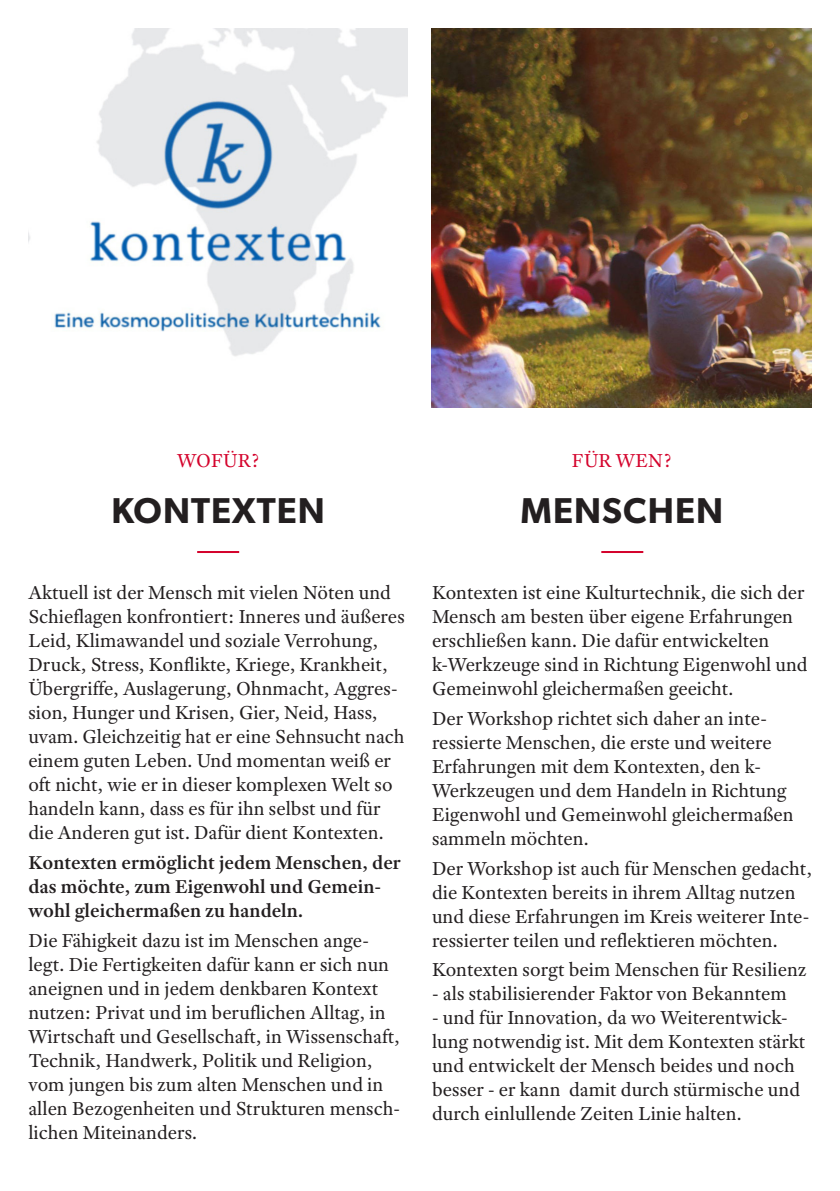
<style>
.page{position:relative;width:840px;height:1191px;background:#fff}
.page>*{position:absolute;margin:0;border:0;box-sizing:border-box;transform-origin:0 0}
.t1{font:600 36px "Gibson";letter-spacing:.03em;color:#231f20}
.t2{font:20px/24px "Adobe Text Pro";color:#231f20}
.t3{font:600 20px/24px "Adobe Text Pro";color:#231f20}
.t4{font:20px "Adobe Text Pro";letter-spacing:.005em;color:#d4032c}
</style>
<div class="page">
<img style="left:28px;top:28px;width:380px;height:328px">
<hr style="left:601px;top:551px;width:42px;height:2px;background:#d4032c">
<hr style="left:197px;top:551px;width:42px;height:2px;background:#d4032c">
<img style="left:431px;top:28px;width:380px;height:380px">
<p class="t4" style="left:177px;top:453px;width:84px">WOFÜR?</p>
<p class="t4" style="left:571px;top:453px;width:101px">FÜR WEN?</p>
<h1 class="t1" style="left:111px;top:490px;width:215px">KONTEXTEN</h1>
<h1 class="t1" style="left:520px;top:490px;width:204px">MENSCHEN</h1>
<p class="t2" style="left:28px;top:583px;width:377px">Aktuell ist der Mensch mit vielen Nöten und Schieflagen konfrontiert: Inneres und äußeres Leid, Klimawandel und soziale Verrohung, Druck, Stress, Konflikte, Kriege, Krankheit, Übergriffe, Auslagerung, Ohnmacht, Aggres&shy;sion, Hunger und Krisen, Gier, Neid, Hass, uvam. Gleichzeitig hat er eine Sehnsucht nach einem guten Leben. Und momentan weiß er oft nicht, wie er in dieser komplexen Welt so handeln kann, dass es für ihn selbst und für die Anderen gut ist. Dafür dient Kontexten.</p>
<p class="t3" style="left:28px;top:852px;width:373px">Kontexten ermöglicht jedem Menschen, der das möchte, zum Eigenwohl und Gemein&shy;wohl gleichermaßen zu handeln.</p>
<p class="t2" style="left:28px;top:930px;width:373px">Die Fähigkeit dazu ist im Menschen ange&shy;legt. Die Fertigkeiten dafür kann er sich nun aneignen und in jedem denkbaren Kontext nutzen: Privat und im beruflichen Alltag, in Wirtschaft und Gesellschaft, in Wissenschaft, Technik, Handwerk, Politik und Religion, vom jungen bis zum alten Menschen und in allen Bezogenheiten und Strukturen mensch&shy;lichen Miteinanders.</p>
<p class="t2" style="left:432px;top:583px;width:377px">Kontexten ist eine Kulturtechnik, die sich der Mensch am besten über eigene Erfahrungen erschließen kann. Die dafür entwickelten k-Werkzeuge sind in Richtung Eigenwohl und Gemeinwohl gleichermaßen geeicht.</p>
<p class="t2" style="left:432px;top:708px;width:363px">Der Workshop richtet sich daher an inte&shy;ressierte Menschen, die erste und weitere Erfahrungen mit dem Kontexten, den k-Werkzeugen und dem Handeln in Richtung Eigenwohl und Gemeinwohl gleichermaßen sammeln möchten.</p>
<p class="t2" style="left:432px;top:858px;width:381px">Der Workshop ist auch für Menschen gedacht, die Kontexten bereits in ihrem Alltag nutzen und diese Erfahrungen im Kreis weiterer Inte&shy;ressierter teilen und reflektieren möchten.</p>
<p class="t2" style="left:432px;top:960px;width:376px">Kontexten sorgt beim Menschen für Resilienz</p>
<p class="t2" style="left:432px;top:984px;width:356px">- als stabilisierender Faktor von Bekanntem</p>
<p class="t2" style="left:432px;top:1008px;width:374px">- und für Innovation, da wo Weiterentwick&shy;lung notwendig ist. Mit dem Kontexten stärkt und entwickelt der Mensch beides und noch besser - er kann damit durch stürmische und durch einlullende Zeiten Linie halten.</p>
</div>
